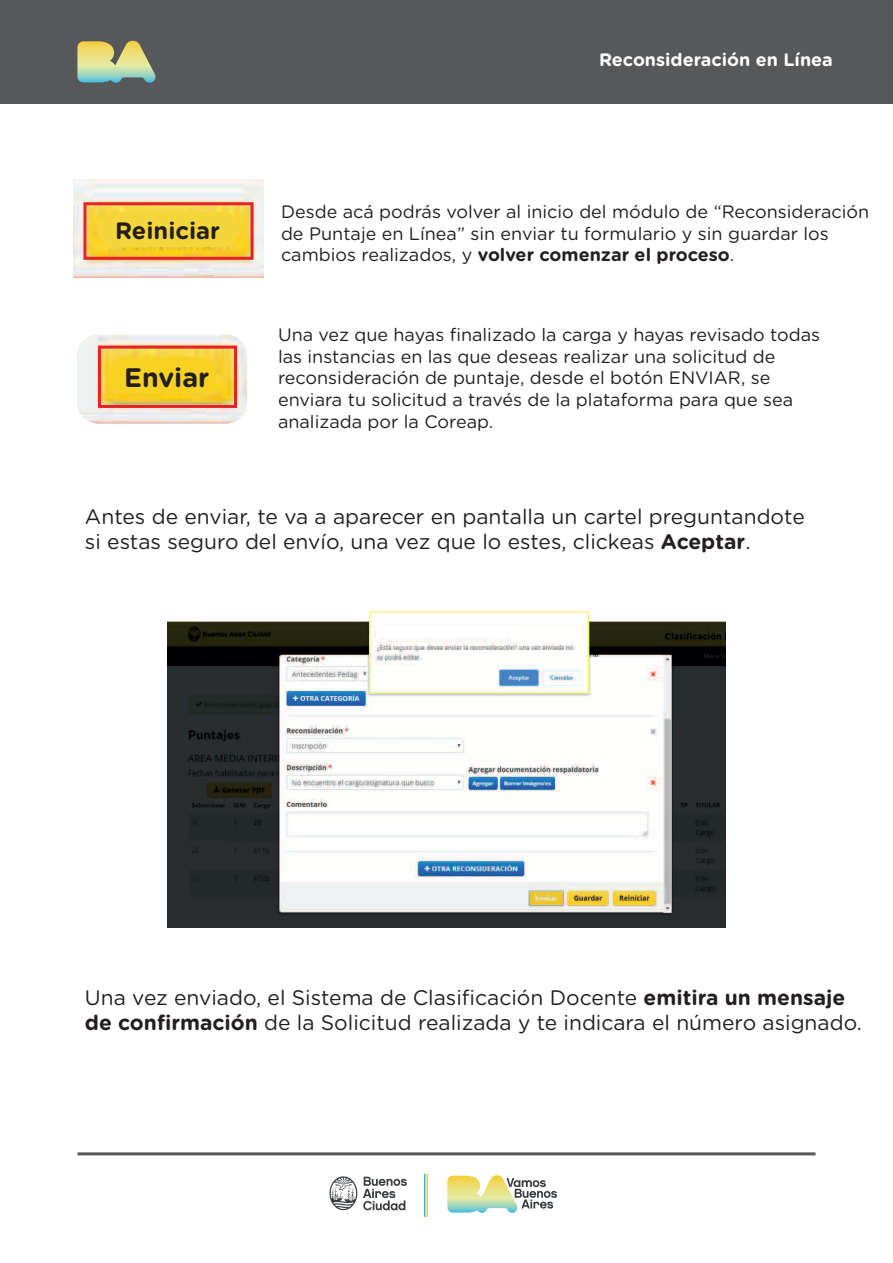
<style>
.page{position:relative;width:893px;height:1263px;background:#fff}
.page>*{position:absolute;margin:0;border:0;box-sizing:border-box;transform-origin:0 0}
.t1{font:700 26.85px "Gotham Rounded";color:#231f20}
.t2{font:700 23.7px "Gotham Rounded";color:#231f20}
.t3{font:21px/25.2px "Gotham Rounded";color:#231f20}
.t4{font:18px/21.6px "Gotham Rounded";color:#231f20}
.t5{font:700 18px "Gotham Rounded";color:#fff}
.s1{font-weight:700}
</style>
<div class="page">
<img style="left:77px;top:334px;width:170px;height:89px">
<div style="left:107px;top:357px;width:110px;height:37px;background:#f8d123;border-radius:19px"></div>
<div style="left:98px;top:346px;width:139px;height:62px;border:3px solid #e82224"></div>
<div style="left:0;top:0;width:893px;height:104px;background:#57585a"></div>
<svg style="left:77px;top:41px;width:79px;height:42px"></svg>
<svg style="left:363px;top:1177px;width:44px;height:33px"></svg>
<svg style="left:329px;top:1176px;width:28px;height:34px"></svg>
<svg style="left:447px;top:1175px;width:110px;height:38px"></svg>
<svg style="left:424px;top:1175px;width:3px;height:42px"></svg>
<hr style="left:77px;top:1152px;width:738px;height:3px;background:#57585a">
<img style="left:73px;top:180px;width:191px;height:97px">
<div style="left:98px;top:212px;width:142px;height:35px;background:#f5d63a;border-radius:18px"></div>
<div style="left:83px;top:202px;width:171px;height:58px;border:3px solid #e82224"></div>
<img style="left:167px;top:622px;width:558px;height:305px">
<div style="left:369px;top:611px;width:220px;height:83px;border:2px solid #f8f284"></div>
<div style="left:376px;top:626px;width:144px;height:12px;background:#fff"></div>
<h2 class="t2" style="left:115px;top:213px;width:107px">Reiniciar</h2>
<h1 class="t1" style="left:124px;top:358px;width:87px">Enviar</h1>
<p class="t5" style="left:599px;top:47px;width:235px">Reconsideración en Línea</p>
<p class="t4" style="left:281px;top:200px;width:590px">Desde acá podrás volver al inicio del módulo de “Reconsideración de Puntaje en Línea” sin enviar tu formulario y sin guardar los cambios realizados, y <span class="s1">volver comenzar el proceso</span>.</p>
<p class="t4" style="left:278px;top:323px;width:544px">Una vez que hayas finalizado la carga y hayas revisado todas las instancias en las que deseas realizar una solicitud de reconsideración de puntaje, desde el botón ENVIAR, se enviara tu solicitud a través de la plataforma para que sea analizada por la Coreap.</p>
<p class="t3" style="left:85px;top:502px;width:721px">Antes de enviar, te va a aparecer en pantalla un cartel preguntandote si estas seguro del envío, una vez que lo estes, clickeas <span class="s1">Aceptar</span>.</p>
<p class="t3" style="left:85px;top:984px;width:778px">Una vez enviado, el Sistema de Clasificación Docente <span class="s1">emitira un mensaje de confirmación</span> de la Solicitud realizada y te indicara el número asignado.</p>
</div>
